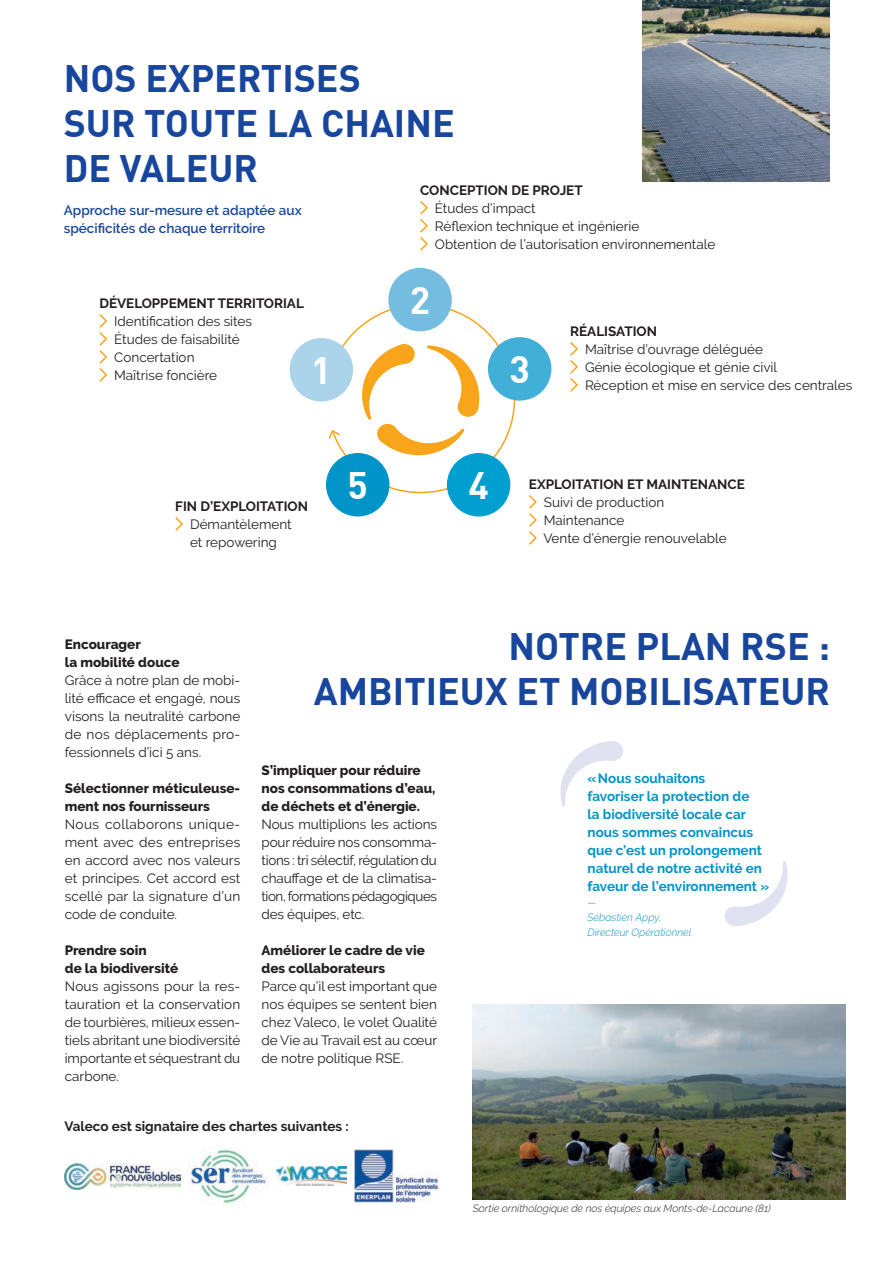
<style>
.page{position:relative;width:893px;height:1263px;background:#fff}
.page>*{position:absolute;margin:0;border:0;box-sizing:border-box;transform-origin:0 0}
.t1{font:700 37.5px/45px "En BWDIN Pro";color:#18469d}
.t2{font:700 37.5px "En BWDIN Pro";color:#fff}
.t3{font:13.5px/18px "Raleway";color:#231f20}
.t4{font:800 13.5px/18px "Raleway";color:#231f20}
.t5{font:700 13.5px/18px "Raleway";color:#0094c8}
.t6{font:700 13.5px "Raleway";color:#231f20}
.t7{font:600 13.5px/18px "Raleway";color:#18469d}
.t8{font:italic 300 10.5px "Raleway";color:#231f20}
.t9{font:italic 300 10.5px/15px "Raleway";color:#0094c8}
</style>
<div class="page">
<img style="left:642px;top:0;width:187px;height:182px">
<svg style="left:99px;top:314px;width:8px;height:68px"></svg>
<svg style="left:420px;top:201px;width:8px;height:50px"></svg>
<svg style="left:570px;top:342px;width:8px;height:50px"></svg>
<svg style="left:529px;top:495px;width:8px;height:50px"></svg>
<svg style="left:175px;top:517px;width:8px;height:14px"></svg>
<svg style="left:329px;top:305px;width:186px;height:188px"></svg>
<div style="left:290px;top:338px;width:63px;height:64px;background:#abd4ea;border-radius:50%"></div>
<div style="left:388px;top:268px;width:64px;height:63px;background:#75bde0;border-radius:50%"></div>
<div style="left:488px;top:337px;width:63px;height:64px;background:#41afd8;border-radius:50%"></div>
<div style="left:447px;top:453px;width:63px;height:63px;background:#009fcf;border-radius:50%"></div>
<div style="left:326px;top:453px;width:63px;height:63px;background:#0094c8;border-radius:50%"></div>
<img style="left:473px;top:1004px;width:372px;height:195px">
<svg style="left:560px;top:741px;width:63px;height:65px"></svg>
<svg style="left:725px;top:861px;width:63px;height:65px"></svg>
<img style="left:65px;top:1163px;width:116px;height:26px">
<img style="left:277px;top:1167px;width:69px;height:19px">
<img style="left:355px;top:1150px;width:84px;height:52px">
<img style="left:188px;top:1147px;width:81px;height:58px">
<h1 class="t1" style="left:64px;top:51px;width:392px">NOS EXPERTISES<br>SUR TOUTE LA CHAINE<br>DE VALEUR</h1>
<p class="t7" style="left:64px;top:201px;width:240px">Approche sur-mesure et adaptée aux spécificités de chaque territoire</p>
<p class="t6" style="left:99px;top:295px;width:206px">DÉVELOPPEMENT TERRITORIAL</p>
<p class="t3" style="left:114px;top:312px;width:139px">Identification des sites<br>Études de faisabilité<br>Concertation<br>Maîtrise foncière</p>
<h1 class="t2" style="left:311px;top:339px;width:22px">1</h1>
<p class="t6" style="left:420px;top:182px;width:164px">CONCEPTION DE PROJET</p>
<p class="t3" style="left:435px;top:199px;width:282px">Études d’impact<br>Réflexion technique et ingénierie<br>Obtention de l’autorisation environnementale</p>
<h1 class="t2" style="left:410px;top:269px;width:22px">2</h1>
<h1 class="t2" style="left:509px;top:338px;width:22px">3</h1>
<p class="t6" style="left:570px;top:323px;width:88px">RÉALISATION</p>
<p class="t3" style="left:585px;top:340px;width:269px">Maîtrise d’ouvrage déléguée<br>Génie écologique et génie civil<br>Réception et mise en service des centrales</p>
<p class="t6" style="left:175px;top:498px;width:134px">FIN D’EXPLOITATION</p>
<p class="t3" style="left:190px;top:515px;width:103px">Démantèlement et repowering</p>
<h1 class="t2" style="left:348px;top:454px;width:22px">5</h1>
<h1 class="t2" style="left:468px;top:454px;width:22px">4</h1>
<p class="t6" style="left:529px;top:476px;width:217px">EXPLOITATION ET MAINTENANCE</p>
<p class="t3" style="left:543px;top:493px;width:185px">Suivi de production<br>Maintenance<br>Vente d’énergie renouvelable</p>
<p class="t4" style="left:65px;top:635px;width:116px">Encourager<br>la mobilité douce</p>
<p class="t3" style="left:65px;top:671px;width:177px;text-align:justify">Grâce à notre plan de mobi&shy;lité efficace et engagé, nous visons la neutralité carbone de nos déplacements pro&shy;fessionnels d’ici 5 ans.</p>
<p class="t4" style="left:65px;top:779px;width:177px">Sélectionner méticuleuse&shy;ment nos fournisseurs</p>
<p class="t3" style="left:65px;top:815px;width:177px;text-align:justify">Nous collaborons unique&shy;ment avec des entreprises en accord avec nos valeurs et principes. Cet accord est scellé par la signature d’un code de conduite.</p>
<p class="t4" style="left:65px;top:941px;width:115px">Prendre soin<br>de la biodiversité</p>
<p class="t3" style="left:65px;top:977px;width:177px;text-align:justify">Nous agissons pour la res&shy;tauration et la conservation de tourbières, milieux essen&shy;tiels abritant une biodiversité importante et séquestrant du carbone.</p>
<h1 class="t1" style="left:314px;top:619px;width:517px;text-align:right">NOTRE PLAN RSE :<br>AMBITIEUX ET MOBILISATEUR</h1>
<p class="t4" style="left:261px;top:761px;width:175px">S’impliquer pour réduire nos consommations d’eau, de déchets et d’énergie.</p>
<p class="t3" style="left:261px;top:815px;width:177px;text-align:justify">Nous multiplions les actions pour réduire nos consomma&shy;tions : tri sélectif, régulation du chauffage et de la climatisa&shy;tion, formations pédagogiques des équipes, etc.</p>
<p class="t4" style="left:261px;top:941px;width:165px">Améliorer le cadre de vie des collaborateurs</p>
<p class="t3" style="left:261px;top:977px;width:177px;text-align:justify">Parce qu’il est important que nos équipes se sentent bien chez Valeco, le volet Qualité de Vie au Travail est au cœur de notre politique RSE.</p>
<p class="t5" style="left:587px;top:769px;width:183px">« Nous souhaitons<br>favoriser la protection de<br>la biodiversité locale car nous sommes convaincus que c’est un prolongement naturel de notre activité en faveur de l’environnement »</p>
<p class="t9" style="left:587px;top:894px;width:105px">—<br>Sébastien Appy,<br>Directeur Opérationnel</p>
<p class="t6" style="left:64px;top:1118px;width:286px">Valeco est signataire des chartes suivantes :</p>
<p class="t8" style="left:473px;top:1202px;width:299px">Sortie ornithologique de nos équipes aux Monts-de-Lacaune (81)</p>
</div>
